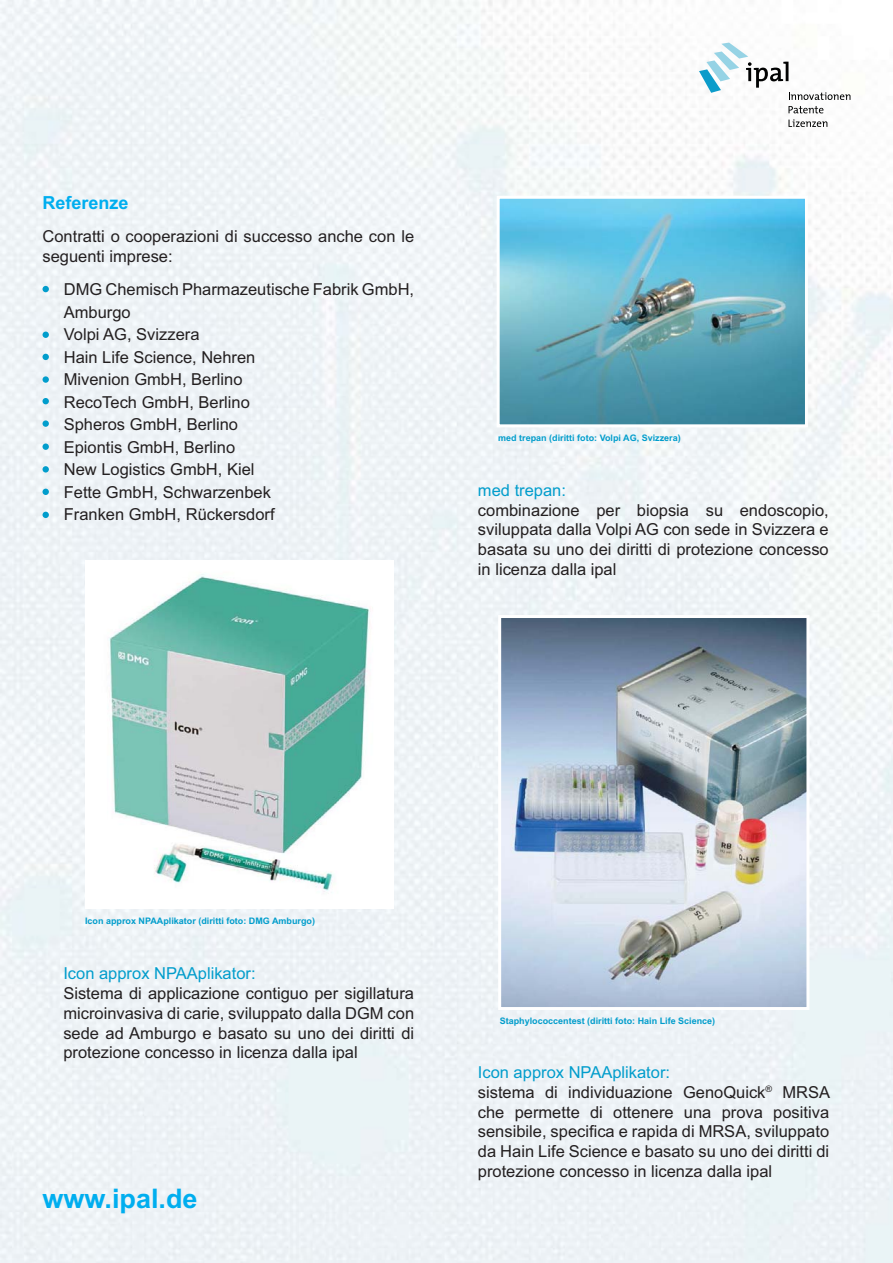
<style>
.page{position:relative;width:893px;height:1263px;background:#fff}
.page>*{position:absolute;margin:0;border:0;box-sizing:border-box;transform-origin:0 0}
.t1{font:700 27px "Arial";color:#00aeef}
.t2{font:700 18px "Arial";color:#00aeef}
.t3{font:16.5px/19.8px "Arial";color:#231f20}
.t4{font:16.5px "Arial";color:#019dcc}
.t5{font:700 9px "Arial";color:#019dcc}
.s1{color:#019dcc}
</style>
<div class="page">
<img style="left:0;top:0;width:892px;height:1263px">
<svg style="left:788px;top:106px;width:35px;height:7px"></svg>
<svg style="left:788px;top:119px;width:39px;height:8px"></svg>
<svg style="left:699px;top:43px;width:151px;height:57px"></svg>
<svg style="left:43px;top:286px;width:6px;height:6px"></svg>
<svg style="left:43px;top:512px;width:6px;height:6px"></svg>
<svg style="left:43px;top:332px;width:6px;height:6px"></svg>
<svg style="left:43px;top:354px;width:6px;height:6px"></svg>
<div style="left:43px;top:376px;width:6px;height:7px;background:#019dcc;border-radius:50%"></div>
<svg style="left:43px;top:398px;width:6px;height:6px"></svg>
<div style="left:43px;top:420px;width:6px;height:7px;background:#019dcc;border-radius:50%"></div>
<svg style="left:43px;top:444px;width:6px;height:6px"></svg>
<div style="left:43px;top:466px;width:6px;height:7px;background:#019dcc;border-radius:50%"></div>
<svg style="left:43px;top:489px;width:6px;height:6px"></svg>
<img style="left:500px;top:200px;width:304px;height:223px">
<div style="left:496px;top:196px;width:312px;height:231px;border:3px solid #fff"></div>
<img style="left:85px;top:561px;width:308px;height:348px">
<img style="left:502px;top:619px;width:303px;height:387px">
<div style="left:498px;top:615px;width:311px;height:395px;border:3px solid #fff"></div>
<p class="t2" style="left:43px;top:196px;width:87px">Referenze</p>
<p class="t3" style="left:43px;top:228px;width:373px">Contratti o cooperazioni di successo anche con le seguenti imprese:</p>
<p class="t3" style="left:64px;top:280px;width:352px;line-height:22.5px">DMG Chemisch Pharmazeutische Fabrik GmbH,<br>Amburgo<br>Volpi AG, Svizzera<br>Hain Life Science, Nehren<br>Mivenion GmbH, Berlino<br>RecoTech GmbH, Berlino<br>Spheros GmbH, Berlino<br>Epiontis GmbH, Berlino<br>New Logistics GmbH, Kiel<br>Fette GmbH, Schwarzenbek<br>Franken GmbH, Rückersdorf</p>
<p class="t5" style="left:498px;top:434px;width:184px">med trepan (diritti foto: Volpi AG, Svizzera)</p>
<p class="t4" style="left:478px;top:484px;width:90px">med trepan:</p>
<p class="t3" style="left:478px;top:501px;width:352px;text-align:justify">combinazione per biopsia su endoscopio, sviluppata dalla Volpi AG con sede in Svizzera e basata su uno dei diritti di protezione concesso in licenza dalla ipal</p>
<p class="t5" style="left:85px;top:917px;width:231px">Icon approx NPAAplikator (diritti foto: DMG Amburgo)</p>
<p class="t4" style="left:63px;top:967px;width:194px">Icon approx NPAAplikator:</p>
<p class="t3" style="left:63px;top:985px;width:352px;text-align:justify">Sistema di applicazione contiguo per sigillatura microinvasiva di carie, sviluppato dalla DGM con sede ad Amburgo e basato su uno dei diritti di protezione concesso in licenza dalla ipal</p>
<h1 class="t1" style="left:43px;top:1189px;width:156px">www.ipal.de</h1>
<p class="t5" style="left:499px;top:1018px;width:217px">Staphylococcentest (diritti foto: Hain Life Science)</p>
<p class="t3" style="left:478px;top:1064px;width:354px"><span class="s1">Icon approx NPAAplikator:<br></span>sistema di individuazione GenoQuick<sup>®</sup> MRSA che permette di ottenere una prova positiva sensibile, specifica e rapida di MRSA, sviluppato da Hain Life Science e basato su uno dei diritti di protezione concesso in licenza dalla ipal</p>
</div>
